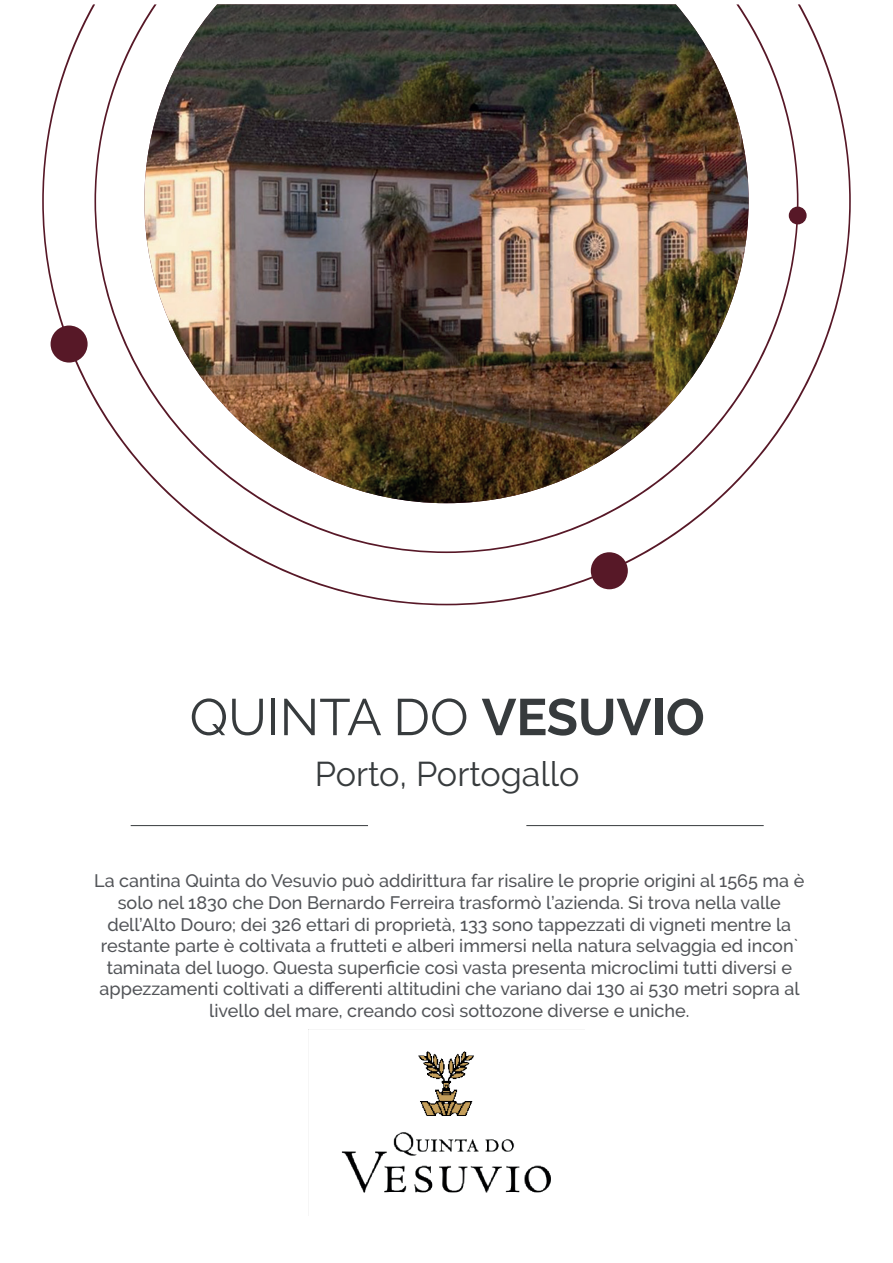
<style>
.page{position:relative;width:893px;height:1263px;background:#fff}
.page>*{position:absolute;margin:0;border:0;box-sizing:border-box;transform-origin:0 0}
.t1{font:51.3px "Raleway";color:#373b3d}
.t2{font:34.2px "Raleway";color:#373b3d}
.t3{font:500 18px/21.6px "Raleway";color:#525458;text-align:center}
.s1{font-weight:700}
</style>
<div class="page">
<img style="left:42px;top:4px;width:809px;height:601px">
<div style="left:51px;top:325px;width:37px;height:38px;background:#571827;border-radius:50%"></div>
<div style="left:789px;top:207px;width:18px;height:17px;background:#571827;border-radius:50%"></div>
<div style="left:591px;top:552px;width:37px;height:37px;background:#571827;border-radius:50%"></div>
<hr style="left:526px;top:825px;width:238px;height:1px;background:#373b3d">
<hr style="left:131px;top:825px;width:237px;height:1px;background:#373b3d">
<img style="left:308px;top:1029px;width:243px;height:164px">
<h1 class="t1" style="left:190px;top:687px;width:517px">QUINTA DO <span class="s1">VESUVIO</span></h1>
<h2 class="t2" style="left:315px;top:754px;width:266px">Porto, Portogallo</h2>
<p class="t3" style="left:94px;top:870px;width:712px">La cantina Quinta do Vesuvio può addirittura far risalire le proprie origini al 1565 ma è solo nel 1830 che Don Bernardo Ferreira trasformò l’azienda. Si trova nella valle dell’Alto Douro; dei 326 ettari di proprietà, 133 sono tappezzati di vigneti mentre la restante parte è coltivata a frutteti e alberi immersi nella natura selvaggia ed incon` taminata del luogo. Questa superficie così vasta presenta microclimi tutti diversi e appezzamenti coltivati a differenti altitudini che variano dai 130 ai 530 metri sopra al livello del mare, creando così sottozone diverse e uniche.</p>
</div>
